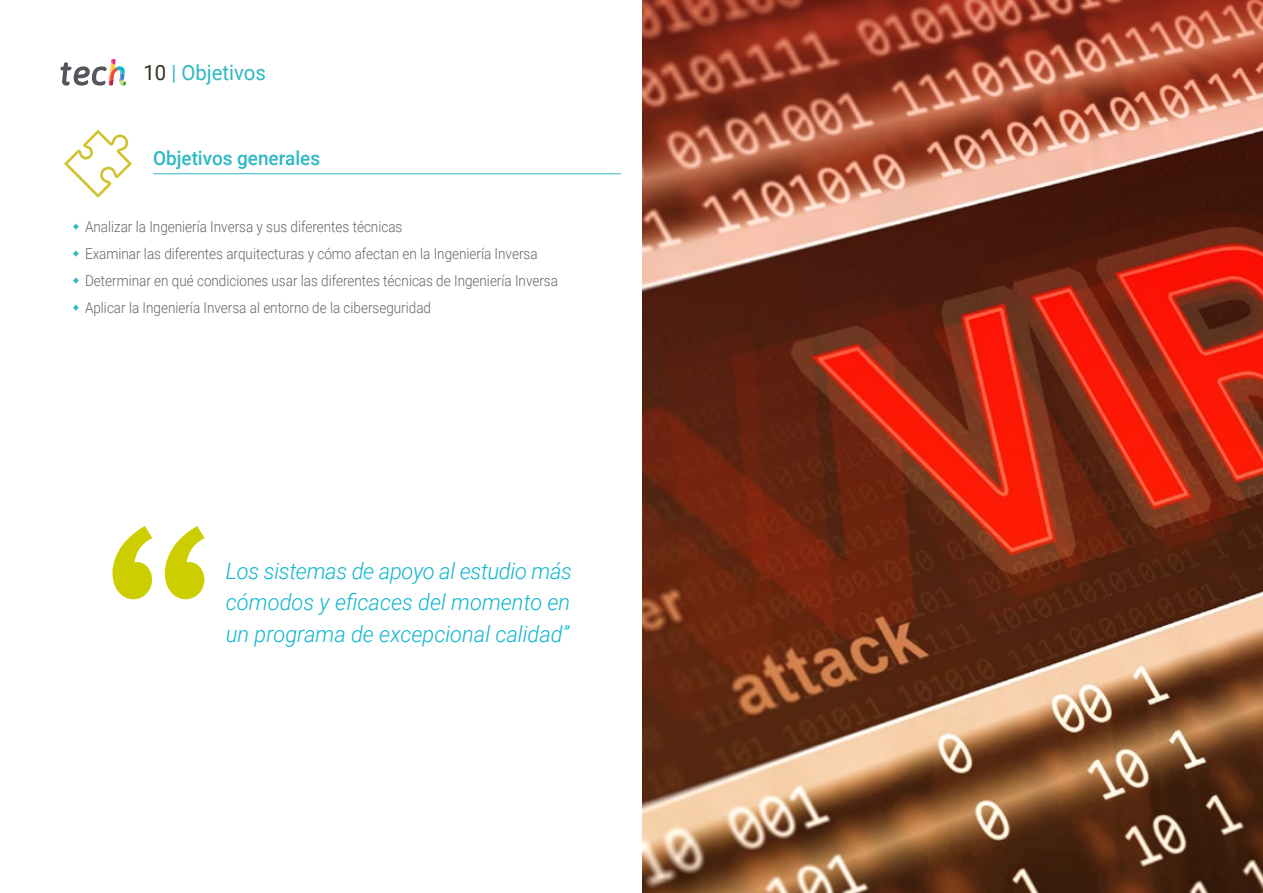
<style>
.page{position:relative;width:1263px;height:893px;background:#fff}
.page>*{position:absolute;margin:0;border:0;box-sizing:border-box;transform-origin:0 0}
.t1{font:italic 300 22.5px/31.5px "Roboto";color:#0fb6cf;text-align:justify}
.t2{font:21px "Roboto";color:#2db8c5}
.t3{font:500 19.5px "Roboto";color:#2db8c5}
.t4{font:300 15px/26.7px "Roboto";color:#61646a;scale:.9 1}
.s1{color:#312e20}
</style>
<div class="page">
<hr style="left:153px;top:173px;width:468px;height:1px;background:#2db8c5">
<svg style="left:64px;top:130px;width:68px;height:68px"></svg>
<svg style="left:61px;top:59px;width:65px;height:27px"></svg>
<img style="left:642px;top:0;width:621px;height:893px">
<svg style="left:112px;top:526px;width:93px;height:73px"></svg>
<h2 class="t2" style="left:144px;top:57px;width:124px"><span class="s1">10</span> | Objetivos</h2>
<h3 class="t3" style="left:153px;top:144px;width:169px">Objetivos generales</h3>
<p class="t4" style="left:85px;top:213px;width:527px">Analizar la Ingeniería Inversa y sus diferentes técnicas<br>Examinar las diferentes arquitecturas y cómo afectan en la Ingeniería Inversa Determinar en qué condiciones usar las diferentes técnicas de Ingeniería Inversa Aplicar la Ingeniería Inversa al entorno de la ciberseguridad</p>
<h1 class="t1" style="left:226px;top:554px;width:348px">Los sistemas de apoyo al estudio más cómodos y eficaces del momento en un programa de excepcional calidad”</h1>
</div>
